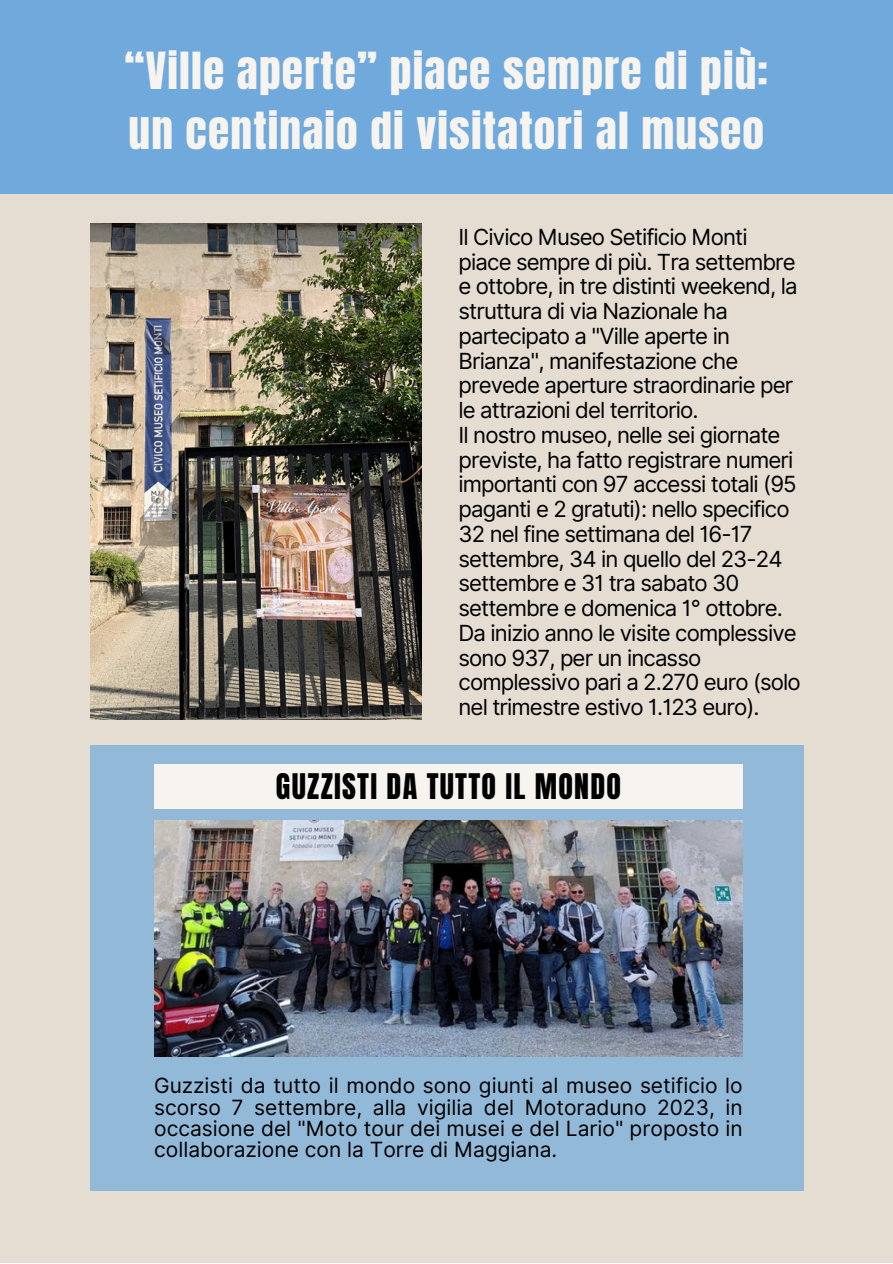
<style>
.page{position:relative;width:893px;height:1264px;background:#fff}
.page>*{position:absolute;margin:0;border:0;box-sizing:border-box;transform-origin:0 0}
.t1{font:43.5px "Anton";letter-spacing:.025em;color:#f7f4f0}
.t2{font:30px "Anton";letter-spacing:.04em;color:#000}
.t3{font:22.2px/24.8px "Inter";letter-spacing:-.04em;color:#000}
.t4{font:21px/21.3px "Inter";color:#000;text-align:justify}
</style>
<div class="page">
<div style="left:0;top:0;width:892px;height:1262px;background:#e5ddd2"></div>
<div style="left:0;top:0;width:892px;height:194px;background:#70aadd"></div>
<div style="left:90px;top:745px;width:713px;height:445px;background:#93b9d9"></div>
<div style="left:154px;top:764px;width:588px;height:45px;background:#f7f4f0"></div>
<img style="left:90px;top:224px;width:331px;height:495px">
<img style="left:154px;top:820px;width:588px;height:236px">
<p class="t1" style="left:124px;top:39px;width:645px">“Ville aperte” piace sempre di più:</p>
<p class="t1" style="left:128px;top:100px;width:637px">un centinaio di visitatori al museo</p>
<p class="t3" style="left:458px;top:224px;width:340px">Il Civico Museo Setificio Monti piace sempre di più. Tra settembre e ottobre, in tre distinti weekend, la struttura di via Nazionale ha partecipato a "Ville aperte in<br>Brianza", manifestazione che prevede aperture straordinarie per le attrazioni del territorio.</p>
<p class="t3" style="left:458px;top:422px;width:340px">Il nostro museo, nelle sei giornate previste, ha fatto registrare numeri importanti con 97 accessi totali (95 paganti e 2 gratuti): nello specifico 32 nel fine settimana del 16-17 settembre, 34 in quello del 23-24 settembre e 31 tra sabato 30 settembre e domenica 1° ottobre.</p>
<p class="t3" style="left:458px;top:620px;width:344px">Da inizio anno le visite complessive sono 937, per un incasso complessivo pari a 2.270 euro (solo nel trimestre estivo 1.123 euro).</p>
<p class="t2" style="left:276px;top:765px;width:346px">GUZZISTI DA TUTTO IL MONDO</p>
<p class="t4" style="left:154px;top:1074px;width:590px">Guzzisti da tutto il mondo sono giunti al museo setificio lo scorso 7 settembre, alla vigilia del Motoraduno 2023, in occasione del "Moto tour dei musei e del Lario" proposto in collaborazione con la Torre di Maggiana.</p>
</div>
